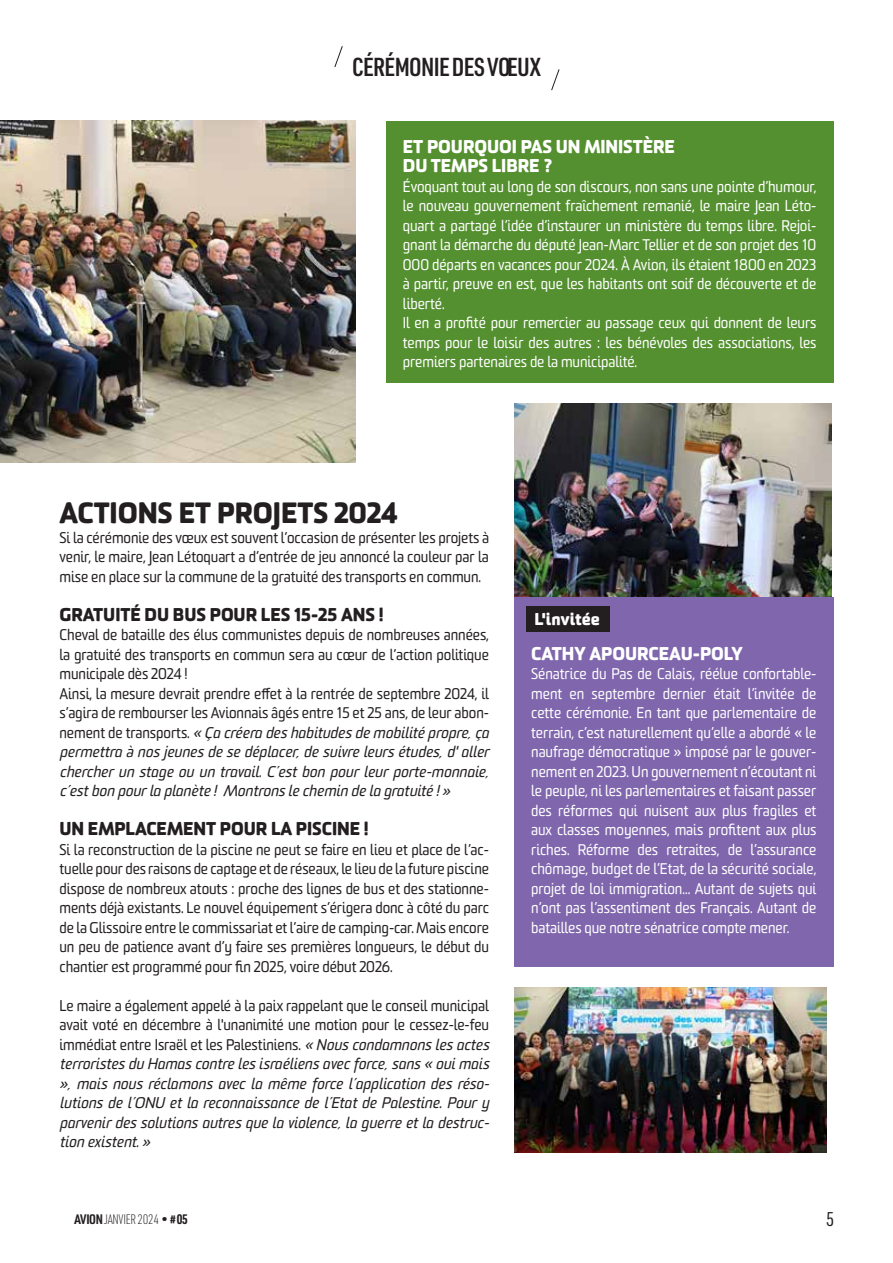
<style>
.page{position:relative;width:893px;height:1263px;background:#fff}
.page>*{position:absolute;margin:0;border:0;box-sizing:border-box;transform-origin:0 0}
.t1{font:800 28.5px "Sommet Rounded";letter-spacing:-.005em;color:#231f20;scale:.96 1}
.t2{font:600 25.5px "URWDIN Cond";letter-spacing:-.025em;color:#231f20}
.t3{font:19.5px "URWDIN Cond";color:#231f20}
.t4{font:italic 18px/19.5px "Sommet Rounded";color:#231f20;text-align:justify}
.t5{font:800 18px/19.5px "Sommet Rounded";letter-spacing:-.005em;color:#fff;scale:.96 1}
.t6{font:800 18px "Sommet Rounded";letter-spacing:-.005em;color:#231f20;scale:.96 1}
.t7{font:800 16.5px "Sommet Rounded";letter-spacing:.005em;color:#fff}
.t8{font:15px/19.5px "Sommet Rounded";letter-spacing:-.005em;color:#fff;text-align:justify;scale:.96 1}
.t9{font:15px/19.5px "Sommet Rounded";letter-spacing:-.005em;color:#231f20;text-align:justify;scale:.96 1}
.t10{font:200 13.5px "URWDIN Cond";letter-spacing:-.025em;color:#231f20}
.s1{font-style:normal;font-size:15px}
.s2{font-style:italic;font-size:18px}
.s3{font-weight:700}
</style>
<div class="page">
<img style="left:0;top:121px;width:355px;height:341px">
<svg style="left:334px;top:46px;width:9px;height:21px"></svg>
<svg style="left:551px;top:69px;width:9px;height:22px"></svg>
<img style="left:514px;top:404px;width:317px;height:193px">
<div style="left:514px;top:597px;width:319px;height:370px;background:#7f66ad"></div>
<div style="left:386px;top:121px;width:447px;height:262px;background:#54902f"></div>
<img style="left:514px;top:987px;width:312px;height:165px">
<div style="left:526px;top:606px;width:84px;height:25px;background:#231f20"></div>
<h2 class="t2" style="left:352px;top:50px;width:190px">CÉRÉMONIE DES VOEUX</h2>
<p class="t5" style="left:403px;top:136px;width:285px">ET POURQUOI PAS UN MINISTÈRE<br>DU TEMPS LIBRE ?</p>
<p class="t8" style="left:403px;top:177px;width:432px;text-align:left">Évoquant tout au long de son discours, non sans une pointe d’humour, le nouveau gouvernement fraîchement remanié, le maire Jean Léto&shy;quart a partagé l’idée d’instaurer un ministère du temps libre. Rejoi&shy;gnant la démarche du député Jean-Marc Tellier et de son projet des 10<br>000 départs en vacances pour 2024. À Avion, ils étaient 1800 en 2023 à partir, preuve en est, que les habitants ont soif de découverte et de liberté.<br>Il en a profité pour remercier au passage ceux qui donnent de leurs temps pour le loisir des autres : les bénévoles des associations, les premiers partenaires de la municipalité.</p>
<h1 class="t1" style="left:60px;top:494px;width:354px">ACTIONS ET PROJETS 2024</h1>
<p class="t9" style="left:60px;top:528px;width:449px">Si la cérémonie des vœux est souvent l’occasion de présenter les projets à venir, le maire, Jean Létoquart a d’entrée de jeu annoncé la couleur par la mise en place sur la commune de la gratuité des transports en commun.</p>
<p class="t6" style="left:60px;top:602px;width:339px">GRATUITÉ DU BUS POUR LES 15-25 ANS !</p>
<p class="t9" style="left:60px;top:625px;width:449px;text-align:left">Cheval de bataille des élus communistes depuis de nombreuses années, la gratuité des transports en commun sera au cœur de l’action politique municipale dès 2024 !<br>Ainsi, la mesure devrait prendre effet à la rentrée de septembre 2024, il s’agira de rembourser les Avionnais âgés entre 15 et 25 ans, de leur abon-</p>
<p class="t4" style="left:60px;top:723px;width:431px"><span class="s1">nement de transports.</span> « Ça créera des habitudes de mobilité propre, ça permettra à nos jeunes de se déplacer, de suivre leurs études, d' aller chercher un stage ou un travail. C’est bon pour leur porte-monnaie, c’est bon pour la planète ! Montrons le chemin de la gratuité ! »</p>
<p class="t6" style="left:60px;top:817px;width:323px">UN EMPLACEMENT POUR LA PISCINE !</p>
<p class="t9" style="left:60px;top:840px;width:449px">Si la reconstruction de la piscine ne peut se faire en lieu et place de l’ac&shy;tuelle pour des raisons de captage et de réseaux, le lieu de la future piscine dispose de nombreux atouts : proche des lignes de bus et des stationne&shy;ments déjà existants. Le nouvel équipement s’érigera donc à côté du parc de la Glissoire entre le commissariat et l’aire de camping-car. Mais encore un peu de patience avant d’y faire ses premières longueurs, le début du chantier est programmé pour fin 2025, voire début 2026.</p>
<p class="t9" style="left:60px;top:996px;width:449px">Le maire a également appelé à la paix rappelant que le conseil municipal avait voté en décembre à l'unanimité une motion pour le cessez-le-feu immédiat entre Israël et les Palestiniens. <span class="s2">« Nous condamnons les actes</span></p>
<p class="t4" style="left:60px;top:1055px;width:431px">terroristes du Hamas contre les israéliens avec force, sans « oui mais », mais nous réclamons avec la même force l’application des réso&shy;lutions de l’ONU et la reconnaissance de l’Etat de Palestine. Pour y parvenir des solutions autres que la violence, la guerre et la destruc&shy;tion existent. »</p>
<p class="t7" style="left:534px;top:608px;width:67px">L'invitée</p>
<p class="t5" style="left:531px;top:643px;width:222px">CATHY APOURCEAU-POLY</p>
<p class="t8" style="left:531px;top:664px;width:299px">Sénatrice du Pas de Calais, réélue confortable&shy;ment en septembre dernier était l’invitée de cette cérémonie. En tant que parlementaire de terrain, c’est naturellement qu’elle a abordé « le naufrage démocratique » imposé par le gouver&shy;nement en 2023. Un gouvernement n’écoutant ni le peuple, ni les parlementaires et faisant passer des réformes qui nuisent aux plus fragiles et aux classes moyennes, mais profitent aux plus riches. Réforme des retraites, de l’assurance chômage, budget de l’Etat, de la sécurité sociale, projet de loi immigration… Autant de sujets qui n’ont pas l’assentiment des Français. Autant de batailles que notre sénatrice compte mener.</p>
<p class="t10" style="left:74px;top:1210px;width:115px"><span class="s3">AVION</span> JANVIER 2024 • <span class="s3"># 05</span></p>
<h3 class="t3" style="left:826px;top:1206px;width:10px">5</h3>
</div>
